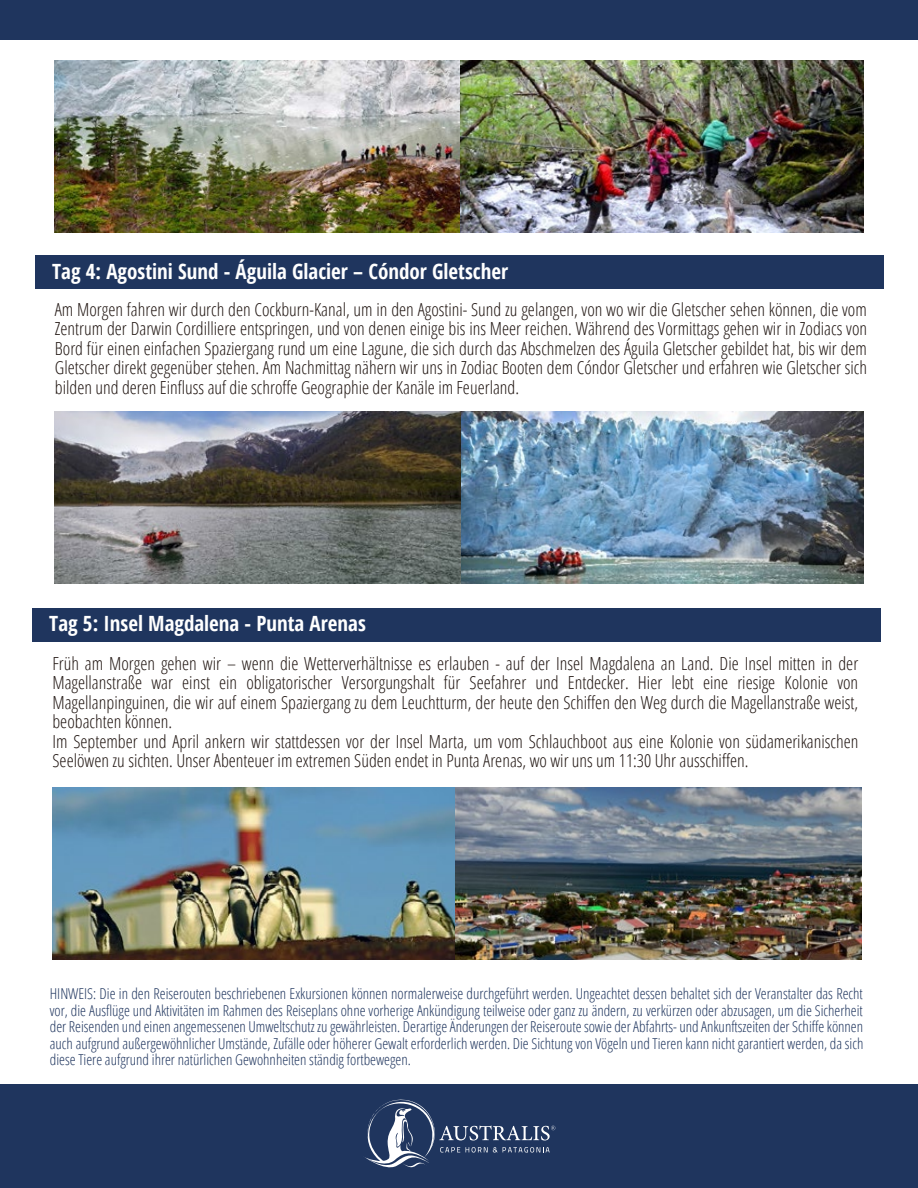
<style>
.page{position:relative;width:918px;height:1188px;background:#fff}
.page>*{position:absolute;margin:0;border:0;box-sizing:border-box;transform-origin:0 0}
.t1{font:700 condensed 21px "Open Sans";color:#fff}
.t2{font:300 condensed 18px/19.5px "Open Sans";color:#1f1410;text-align:justify}
.t3{font:300 condensed 15px/16.5px "Open Sans";color:#1f355e;text-align:justify}
</style>
<div class="page">
<div style="left:32px;top:608px;width:849px;height:33px;background:#1f355e"></div>
<div style="left:35px;top:255px;width:849px;height:33px;background:#1f355e"></div>
<div style="left:0;top:0;width:918px;height:40px;background:#1f355e"></div>
<div style="left:0;top:1085px;width:918px;height:103px;background:#1f355e"></div>
<svg style="left:365px;top:1099px;width:190px;height:69px"></svg>
<img style="left:54px;top:412px;width:809px;height:172px">
<img style="left:55px;top:60px;width:809px;height:172px">
<img style="left:53px;top:788px;width:808px;height:172px">
<p class="t1" style="left:52px;top:257px;width:457px">Tag 4: Agostini Sund - Águila Glacier – Cóndor Gletscher</p>
<p class="t2" style="left:55px;top:299px;width:814px">Am Morgen fahren wir durch den Cockburn-Kanal, um in den Agostini- Sund zu gelangen, von wo wir die Gletscher sehen können, die vom Zentrum der Darwin Cordilliere entspringen, und von denen einige bis ins Meer reichen. Während des Vormittags gehen wir in Zodiacs von Bord für einen einfachen Spaziergang rund um eine Lagune, die sich durch das Abschmelzen des Águila Gletscher gebildet hat, bis wir dem Gletscher direkt gegenüber stehen. Am Nachmittag nähern wir uns in Zodiac Booten dem Cóndor Gletscher und erfahren wie Gletscher sich bilden und deren Einfluss auf die schroffe Geographie der Kanäle im Feuerland.</p>
<p class="t1" style="left:49px;top:609px;width:318px">Tag 5: Insel Magdalena - Punta Arenas</p>
<p class="t2" style="left:52px;top:653px;width:808px;text-align:left">Früh am Morgen gehen wir – wenn die Wetterverhältnisse es erlauben - auf der Insel Magdalena an Land. Die Insel mitten in der Magellanstraße war einst ein obligatorischer Versorgungshalt für Seefahrer und Entdecker. Hier lebt eine riesige Kolonie von Magellanpinguinen, die wir auf einem Spaziergang zu dem Leuchtturm, der heute den Schiffen den Weg durch die Magellanstraße weist, beobachten können.<br>Im September und April ankern wir stattdessen vor der Insel Marta, um vom Schlauchboot aus eine Kolonie von südamerikanischen Seelöwen zu sichten. Unser Abenteuer im extremen Süden endet in Punta Arenas, wo wir uns um 11:30 Uhr ausschiffen.</p>
<p class="t3" style="left:50px;top:985px;width:815px">HINWEIS: Die in den Reiserouten beschriebenen Exkursionen können normalerweise durchgeführt werden. Ungeachtet dessen behaltet sich der Veranstalter das Recht vor, die Ausflüge und Aktivitäten im Rahmen des Reiseplans ohne vorherige Ankündigung teilweise oder ganz zu ändern, zu verkürzen oder abzusagen, um die Sicherheit der Reisenden und einen angemessenen Umweltschutz zu gewährleisten. Derartige Änderungen der Reiseroute sowie der Abfahrts- und Ankunftszeiten der Schiffe können auch aufgrund außergewöhnlicher Umstände, Zufälle oder höherer Gewalt erforderlich werden. Die Sichtung von Vögeln und Tieren kann nicht garantiert werden, da sich diese Tiere aufgrund ihrer natürlichen Gewohnheiten ständig fortbewegen.</p>
</div>
